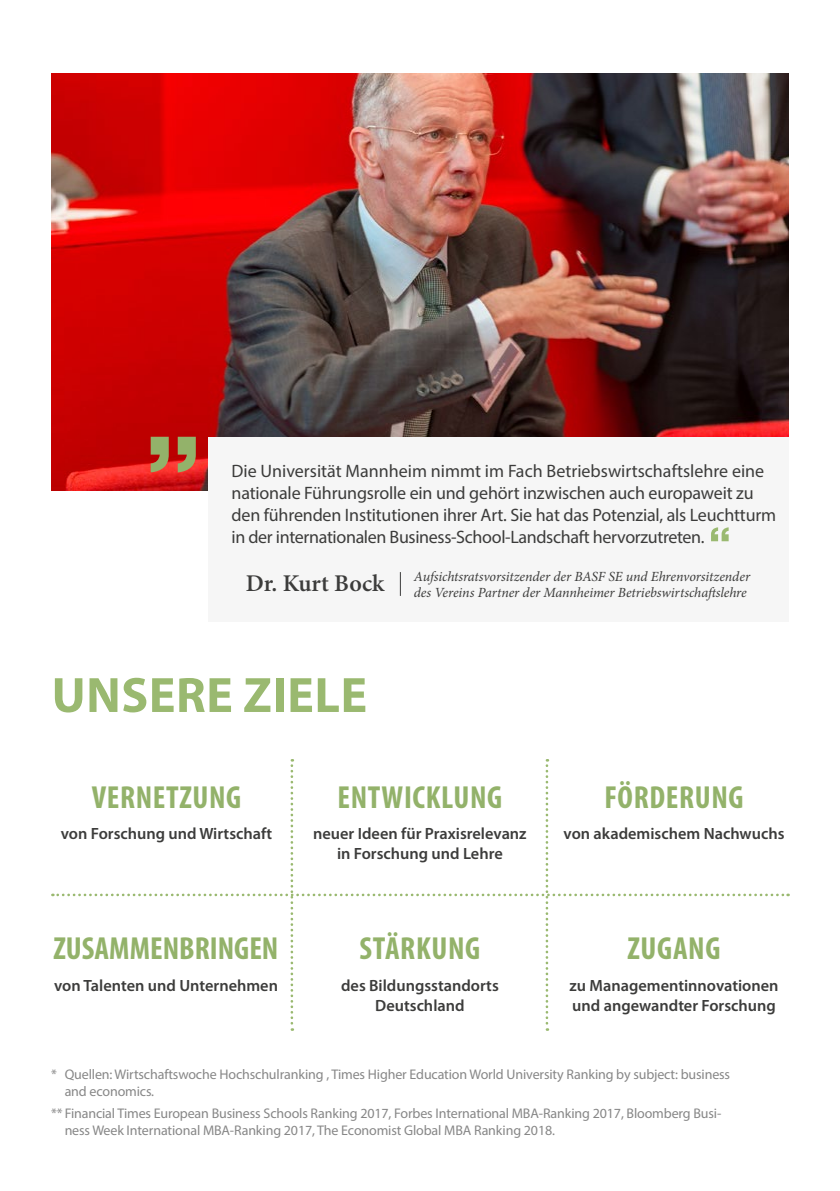
<style>
.page{position:relative;width:840px;height:1191px;background:#fff}
.page>*{position:absolute;margin:0;border:0;box-sizing:border-box;transform-origin:0 0}
.t1{font:700 50px "Myriad Pro";letter-spacing:.01em;color:#9ab970}
.t2{font:700 condensed 32px "Myriad Pro";letter-spacing:.02em;color:#93b26a}
.t3{font:700 condensed 32px "Myriad Pro";color:#93b26a}
.t4{font:18px/22px "Myriad Pro";letter-spacing:-.01em;color:#3c3c3b}
.t5{font:600 16.4px/20px "Myriad Pro";color:#3c3c3b;text-align:center}
.t6{font:14px/16.8px "Myriad Pro";letter-spacing:-.01em;color:#878787}
.t7{font:italic 14px/16px "Minion Pro";letter-spacing:-.005em;color:#3c3c3b;text-align:right}
</style>
<div class="page">
<svg style="left:52px;top:759px;width:736px;height:271px"></svg>
<img style="left:51px;top:74px;width:737px;height:417px">
<div style="left:208px;top:437px;width:580px;height:184px;background:#f6f6f6"></div>
<svg style="left:151px;top:437px;width:45px;height:35px;background:#aa7a4b"></svg>
<svg style="left:711px;top:527px;width:17px;height:14px"></svg>
<svg style="left:399px;top:572px;width:1px;height:24px"></svg>
<p class="t4" style="left:231px;top:459px;width:546px">Die Universität Mannheim nimmt im Fach Betriebswirtschaftslehre eine nationale Führungsrolle ein und gehört inzwischen auch europaweit zu den führenden Institutionen ihrer Art. Sie hat das Potenzial, als Leuchtturm in der internationalen Business-School-Landschaft hervorzutreten.</p>
<p class="t7" style="left:245px;top:568px;width:505px">Aufsichtsratsvorsitzender der BASF SE und Ehrenvorsitzender<br><sup>Dr.</sup> <sup>Kurt</sup> <sup>Bock</sup> des Vereins Partner der Mannheimer Betriebswirtschaftslehre</p>
<h1 class="t1" style="left:52px;top:662px;width:317px">UNSERE ZIELE</h1>
<h2 class="t2" style="left:92px;top:777px;width:151px">VERNETZUNG</h2>
<p class="t5" style="left:61px;top:823px;width:213px">von Forschung und Wirtschaft</p>
<h2 class="t3" style="left:54px;top:928px;width:226px">ZUSAMMENBRINGEN</h2>
<p class="t5" style="left:54px;top:974px;width:225px">von Talenten und Unternehmen</p>
<h2 class="t2" style="left:337px;top:777px;width:166px">ENTWICKLUNG</h2>
<p class="t5" style="left:313px;top:823px;width:215px">neuer Ideen für Praxisrelevanz in Forschung und Lehre</p>
<h2 class="t2" style="left:359px;top:928px;width:122px">STÄRKUNG</h2>
<p class="t5" style="left:341px;top:974px;width:159px">des Bildungsstandorts<br>Deutschland</p>
<h2 class="t2" style="left:604px;top:777px;width:141px">FÖRDERUNG</h2>
<p class="t5" style="left:563px;top:823px;width:222px">von akademischem Nachwuchs</p>
<h2 class="t2" style="left:627px;top:928px;width:94px">ZUGANG</h2>
<p class="t5" style="left:569px;top:974px;width:210px;text-align:left">zu Managementinnovationen und angewandter Forschung</p>
<p class="t6" style="left:65px;top:1065px;width:666px;text-indent:-14px">* Quellen: Wirtschaftswoche Hochschulranking , Times Higher Education World University Ranking by subject: business and economics.</p>
<p class="t6" style="left:65px;top:1104px;width:657px;text-indent:-14px">** Financial Times European Business Schools Ranking 2017, Forbes International MBA-Ranking 2017, Bloomberg Busi&shy;ness Week International MBA-Ranking 2017, The Economist Global MBA Ranking 2018.</p>
</div>
